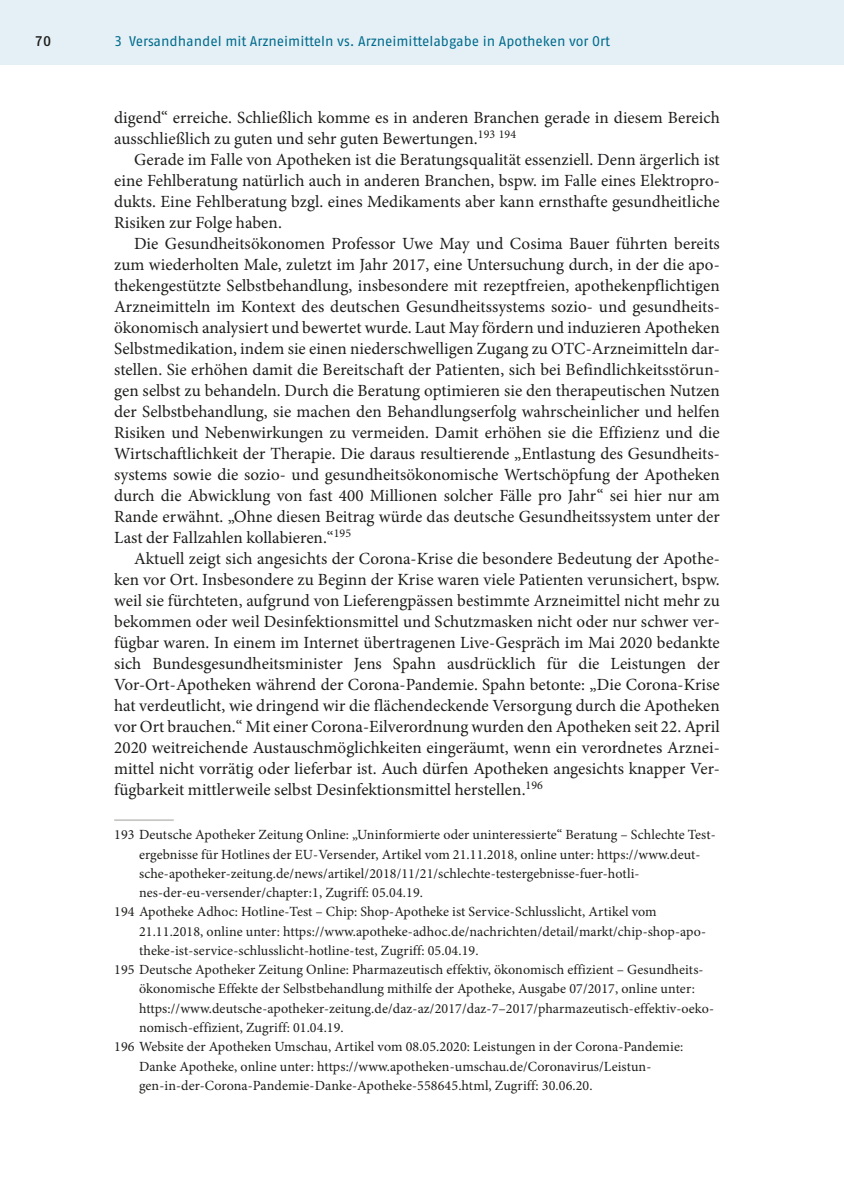
<style>
.page{position:relative;width:844px;height:1191px;background:#fff}
.page>*{position:absolute;margin:0;border:0;box-sizing:border-box;transform-origin:0 0}
.t1{font:17.15px/21px "Minion Pro";letter-spacing:.005em;color:#1d1d1b;text-align:justify}
.t2{font:14px "Minion Pro";letter-spacing:.01em;color:#1d1d1b}
.t3{font:14px "Fago Pro";color:#006b8d}
.t4{font:600 14px "Fago Pro";color:#1d1d1b}
</style>
<div class="page">
<div style="left:114px;top:0;width:729px;height:64px;background:#e4f0f5"></div>
<div style="left:0;top:0;width:114px;height:64px;background:#e4f0f5"></div>
<hr style="left:114px;top:819px;width:60px;height:2px;background:#c7c7c6">
<p class="t4" style="left:35px;top:32px;width:18px">70</p>
<p class="t3" style="left:114px;top:32px;width:497px">3 Versandhandel mit Arzneimitteln vs. Arzneimittelabgabe in Apotheken vor Ort</p>
<p class="t1" style="left:114px;top:107px;width:607px">digend“ erreiche. Schließlich komme es in anderen Branchen gerade in diesem Bereich ausschließlich zu guten und sehr guten Bewertungen.<sup>193</sup> <sup>194</sup></p>
<p class="t1" style="left:114px;top:149px;width:607px;text-indent:20px">Gerade im Falle von Apotheken ist die Beratungsqualität essenziell. Denn ärgerlich ist eine Fehlberatung natürlich auch in anderen Branchen, bspw. im Falle eines Elektropro&shy;dukts. Eine Fehlberatung bzgl. eines Medikaments aber kann ernsthafte gesundheitliche Risiken zur Folge haben.</p>
<p class="t1" style="left:114px;top:233px;width:607px;text-indent:20px">Die Gesundheitsökonomen Professor Uwe May und Cosima Bauer führten bereits zum wiederholten Male, zuletzt im Jahr 2017, eine Untersuchung durch, in der die apo&shy;thekengestützte Selbstbehandlung, insbesondere mit rezeptfreien, apothekenpflichtigen Arzneimitteln im Kontext des deutschen Gesundheitssystems sozio- und gesundheits&shy;ökonomisch analysiert und bewertet wurde. Laut May fördern und induzieren Apotheken Selbstmedikation, indem sie einen niederschwelligen Zugang zu OTC-Arzneimitteln dar&shy;stellen. Sie erhöhen damit die Bereitschaft der Patienten, sich bei Befindlichkeitsstörun&shy;gen selbst zu behandeln. Durch die Beratung optimieren sie den therapeutischen Nutzen der Selbstbehandlung, sie machen den Behandlungserfolg wahrscheinlicher und helfen Risiken und Nebenwirkungen zu vermeiden. Damit erhöhen sie die Effizienz und die Wirtschaftlichkeit der Therapie. Die daraus resultierende „Entlastung des Gesundheits&shy;systems sowie die sozio- und gesundheitsökonomische Wertschöpfung der Apotheken durch die Abwicklung von fast 400 Millionen solcher Fälle pro Jahr“ sei hier nur am Rande erwähnt. „Ohne diesen Beitrag würde das deutsche Gesundheitssystem unter der Last der Fallzahlen kollabieren.“<sup>195</sup></p>
<p class="t1" style="left:114px;top:548px;width:607px;text-indent:20px">Aktuell zeigt sich angesichts der Corona-Krise die besondere Bedeutung der Apothe&shy;ken vor Ort. Insbesondere zu Beginn der Krise waren viele Patienten verunsichert, bspw. weil sie fürchteten, aufgrund von Lieferengpässen bestimmte Arzneimittel nicht mehr zu bekommen oder weil Desinfektionsmittel und Schutzmasken nicht oder nur schwer ver&shy;fügbar waren. In einem im Internet übertragenen Live-Gespräch im Mai 2020 bedankte sich Bundesgesundheitsminister Jens Spahn ausdrücklich für die Leistungen der Vor-Ort-Apotheken während der Corona-Pandemie. Spahn betonte: „Die Corona-Krise hat verdeutlicht, wie dringend wir die flächendeckende Versorgung durch die Apotheken vor Ort brauchen.“ Mit einer Corona-Eilverordnung wurden den Apotheken seit 22. April 2020 weitreichende Austauschmöglichkeiten eingeräumt, wenn ein verordnetes Arznei&shy;mittel nicht vorrätig oder lieferbar ist. Auch dürfen Apotheken angesichts knapper Ver&shy;fügbarkeit mittlerweile selbst Desinfektionsmittel herstellen.<sup>196</sup></p>
<p class="t2" style="left:114px;top:825px;width:603px">193 Deutsche Apotheker Zeitung Online: „Uninformierte oder uninteressierte“ Beratung – Schlechte Test-</p>
<p class="t2" style="left:139px;top:845px;width:563px">ergebnisse für Hotlines der EU-Versender, Artikel vom 21.11.2018, online unter: https://www.deut-</p>
<p class="t2" style="left:139px;top:864px;width:502px">sche-apotheker-zeitung.de/news/artikel/2018/11/21/schlechte-testergebnisse-fuer-hotli-</p>
<p class="t2" style="left:139px;top:883px;width:285px">nes-der-eu-versender/chapter:1, Zugriff: 05.04.19.</p>
<p class="t2" style="left:114px;top:902px;width:544px">194 Apotheke Adhoc: Hotline-Test – Chip: Shop-Apotheke ist Service-Schlusslicht, Artikel vom</p>
<p class="t2" style="left:139px;top:922px;width:568px">21.11.2018, online unter: https://www.apotheke-adhoc.de/nachrichten/detail/markt/chip-shop-apo-</p>
<p class="t2" style="left:139px;top:941px;width:341px">theke-ist-service-schlusslicht-hotline-test, Zugriff: 05.04.19.</p>
<p class="t2" style="left:114px;top:960px;width:590px">195 Deutsche Apotheker Zeitung Online: Pharmazeutisch effektiv, ökonomisch effizient – Gesundheits-</p>
<p class="t2" style="left:139px;top:979px;width:557px">ökonomische Effekte der Selbstbehandlung mithilfe der Apotheke, Ausgabe 07/2017, online unter:</p>
<p class="t2" style="left:139px;top:999px;width:576px">https://www.deutsche-apotheker-zeitung.de/daz-az/2017/daz-7–2017/pharmazeutisch-effektiv-oeko-</p>
<p class="t2" style="left:139px;top:1018px;width:206px">nomisch-effizient, Zugriff: 01.04.19.</p>
<p class="t2" style="left:114px;top:1037px;width:570px">196 Website der Apotheken Umschau, Artikel vom 08.05.2020: Leistungen in der Corona-Pandemie:</p>
<p class="t2" style="left:139px;top:1056px;width:513px">Danke Apotheke, online unter: https://www.apotheken-umschau.de/Coronavirus/Leistun-</p>
<p class="t2" style="left:139px;top:1076px;width:455px">gen-in-der-Corona-Pandemie-Danke-Apotheke-558645.html, Zugriff: 30.06.20.</p>
</div>
